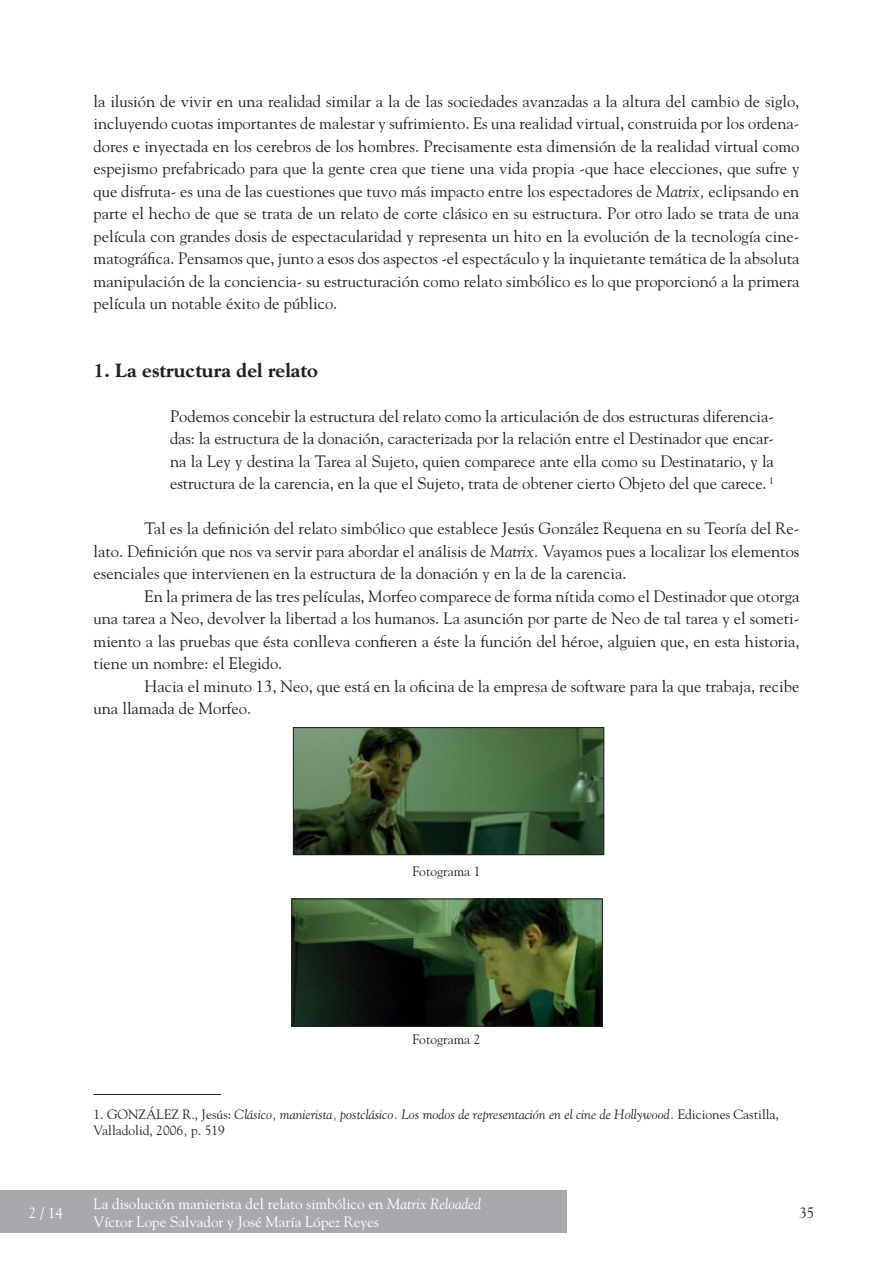
<style>
.page{position:relative;width:893px;height:1263px;background:#fff}
.page>*{position:absolute;margin:0;border:0;box-sizing:border-box;transform-origin:0 0}
.Título{font:800 19.5px "Goudy";color:#231f20}
.Base{font:16.5px/22.5px "Goudy";color:#231f20;text-align:justify}
.Cita{font:16.5px/22.5px "Goudy";letter-spacing:-.005em;color:#231f20;text-align:justify}
.Base-2{font:15px "Goudy";color:#fff}
.Base-3{font:15px "Goudy";color:#231f20}
.Nota_pié_de_página{font:italic 13.5px/16.2px "Goudy";color:#231f20}
.Pie_de_foto{font:13.5px "Goudy";color:#231f20}
.s1{font-style:italic}
.s2{font-style:normal}
</style>
<div class="page">
<div style="left:0;top:1191px;width:567px;height:42px;background:#a8a9ad"></div>
<hr style="left:94px;top:1094px;width:127px;height:1px;background:#231f20">
<img style="left:294px;top:901px;width:306px;height:123px">
<div style="left:292px;top:899px;width:310px;height:127px;border:1px solid #231f20"></div>
<img style="left:295px;top:729px;width:307px;height:124px">
<div style="left:293px;top:727px;width:311px;height:128px;border:1px solid #231f20"></div>
<p class="Base" style="left:94px;top:89px;width:707px">la ilusión de vivir en una realidad similar a la de las sociedades avanzadas a la altura del cambio de siglo, incluyendo cuotas importantes de malestar y sufrimiento. Es una realidad virtual, construida por los ordena&shy;dores e inyectada en los cerebros de los hombres. Precisamente esta dimensión de la realidad virtual como espejismo prefabricado para que la gente crea que tiene una vida propia -que hace elecciones, que sufre y que disfruta- es una de las cuestiones que tuvo más impacto entre los espectadores de <span class="s1">Matrix,</span> eclipsando en parte el hecho de que se trata de un relato de corte clásico en su estructura. Por otro lado se trata de una película con grandes dosis de espectacularidad y representa un hito en la evolución de la tecnología cine&shy;matográfica. Pensamos que, junto a esos dos aspectos -el espectáculo y la inquietante temática de la absoluta manipulación de la conciencia- su estructuración como relato simbólico es lo que proporcionó a la primera película un notable éxito de público.</p>
<p class="Título" style="left:94px;top:359px;width:226px">1. La estructura del relato</p>
<p class="Cita" style="left:170px;top:404px;width:605px">Podemos concebir la estructura del relato como la articulación de dos estructuras diferencia&shy;das: la estructura de la donación, caracterizada por la relación entre el Destinador que encar&shy;na la Ley y destina la Tarea al Sujeto, quien comparece ante ella como su Destinatario, y la estructura de la carencia, en la que el Sujeto, trata de obtener cierto Objeto del que carece. <sup>1</sup></p>
<p class="Base" style="left:94px;top:517px;width:707px;text-indent:51px">Tal es la definición del relato simbólico que establece Jesús González Requena en su Teoría del Re&shy;lato. Definición que nos va servir para abordar el análisis de <span class="s1">Matrix.</span> Vayamos pues a localizar los elementos esenciales que intervienen en la estructura de la donación y en la de la carencia.</p>
<p class="Base" style="left:94px;top:584px;width:707px;text-indent:51px">En la primera de las tres películas, Morfeo comparece de forma nítida como el Destinador que otorga una tarea a Neo, devolver la libertad a los humanos. La asunción por parte de Neo de tal tarea y el someti&shy;miento a las pruebas que ésta conlleva confieren a éste la función del héroe, alguien que, en esta historia, tiene un nombre: el Elegido.</p>
<p class="Base" style="left:94px;top:674px;width:707px;text-indent:51px">Hacia el minuto 13, Neo, que está en la oficina de la empresa de software para la que trabaja, recibe una llamada de Morfeo.</p>
<p class="Pie_de_foto" style="left:413px;top:863px;width:69px">Fotograma 1</p>
<p class="Pie_de_foto" style="left:413px;top:1031px;width:69px">Fotograma 2</p>
<p class="Nota_pié_de_página" style="left:94px;top:1106px;width:687px"><span class="s2">1. GONZÁLEZ R., Jesús:</span> Clásico, manierista, postclásico. Los modos de representación en el cine de Hollywood. <span class="s2">Ediciones Castilla,<br>Valladolid, 2006</span>, <span class="s2">p. 519</span></p>
<p class="Base-2" style="left:94px;top:1194px;width:389px">La disolución manierista del relato simbólico en <span class="s1">Matrix Reloaded</span></p>
<p class="Base-2" style="left:94px;top:1212px;width:287px">Víctor Lope Salvador y José María López Reyes</p>
<p class="Base-2" style="left:29px;top:1203px;width:36px">2 / 14</p>
<p class="Base-3" style="left:799px;top:1203px;width:16px">35</p>
</div>
